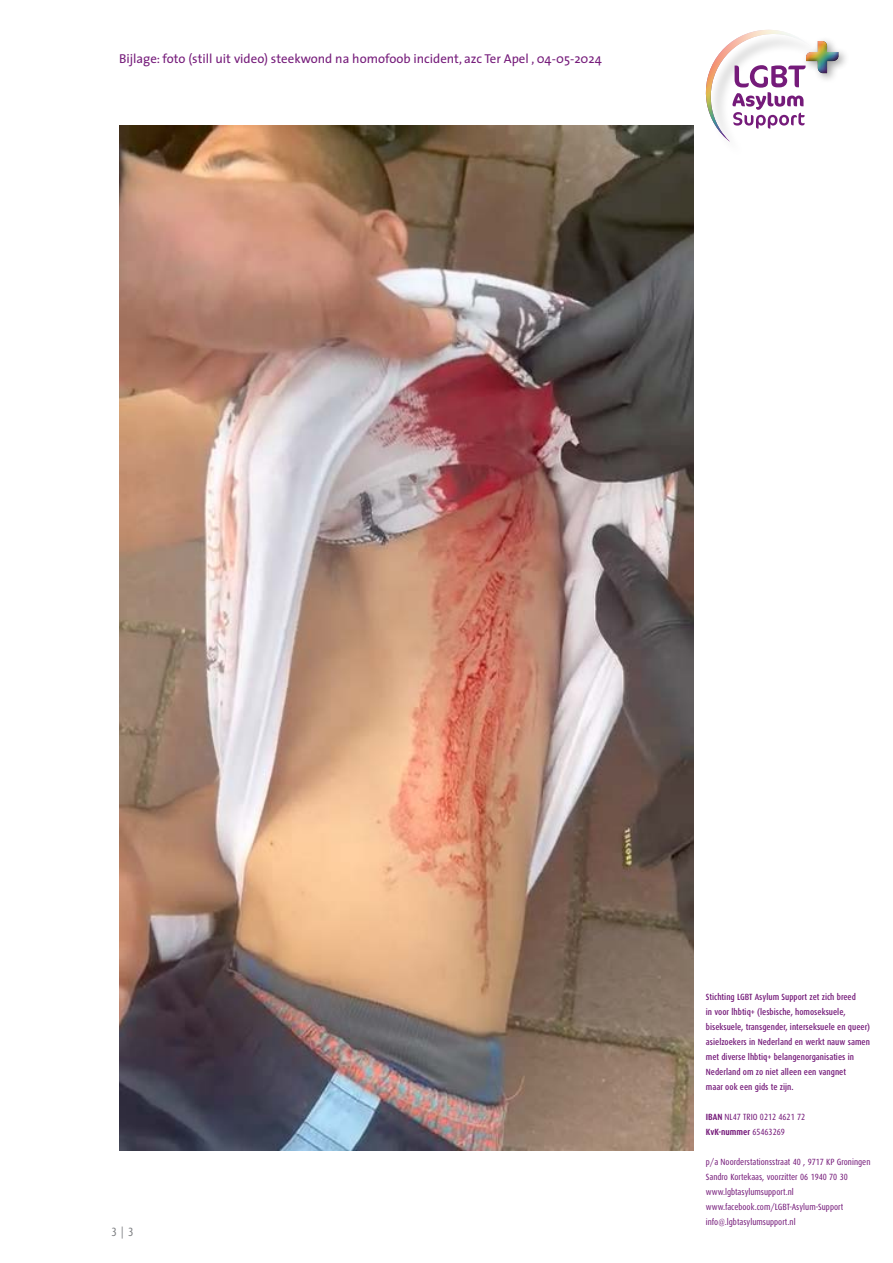
<style>
.page{position:relative;width:893px;height:1263px;background:#fff}
.page>*{position:absolute;margin:0;border:0;box-sizing:border-box;transform-origin:0 0}
.t1{font:12.9px "The Sans";color:#751b7a}
.t2{font:12px "Dax Condensed";color:#808285}
.t3{font:500 9px/15px "Dax Condensed";color:#751b7a}
.t4{font:9px/15px "Dax Condensed";color:#751b7a}
.s1{font-weight:700}
</style>
<div class="page">
<div style="left:801px;top:36px;width:48px;height:48px;background:#000;opacity:.38"></div>
<svg style="left:705px;top:29px;width:133px;height:113px"></svg>
<div style="left:801px;top:36px;width:41px;height:36px;background:#fff"></div>
<div style="left:802px;top:41px;width:41px;height:33px;background:#000;opacity:.75"></div>
<img style="left:119px;top:125px;width:574px;height:1025px">
<h1 class="t1" style="left:119px;top:48px;width:484px">Bijlage: foto (still uit video) steekwond na homofoob incident, azc Ter Apel , 04-05-2024</h1>
<h2 class="t2" style="left:111px;top:1225px;width:23px">3 | 3</h2>
<p class="t3" style="left:706px;top:989px;width:166px">Stichting LGBT Asylum Support zet zich breed<br>in voor lhbtiq+ (lesbische, homoseksuele, biseksuele, transgender, interseksuele en queer) asielzoekers in Nederland en werkt nauw samen met diverse lhbtiq+ belangenorganisaties in Nederland om zo niet alleen een vangnet<br>maar ook een gids te zijn.</p>
<p class="t4" style="left:706px;top:1109px;width:101px"><span class="s1">IBAN</span> NL47 TRIO 0212 4621 72<br><span class="s1">KvK-nummer</span> 65463269</p>
<p class="t4" style="left:706px;top:1154px;width:166px">p/a Noorderstationsstraat 40 , 9717 KP Groningen Sandro Kortekaas, voorzitter 06 1940 70 30 www.lgbtasylumsupport.nl www.facebook.com/LGBT-Asylum-Support info@.lgbtasylumsupport.nl</p>
</div>
